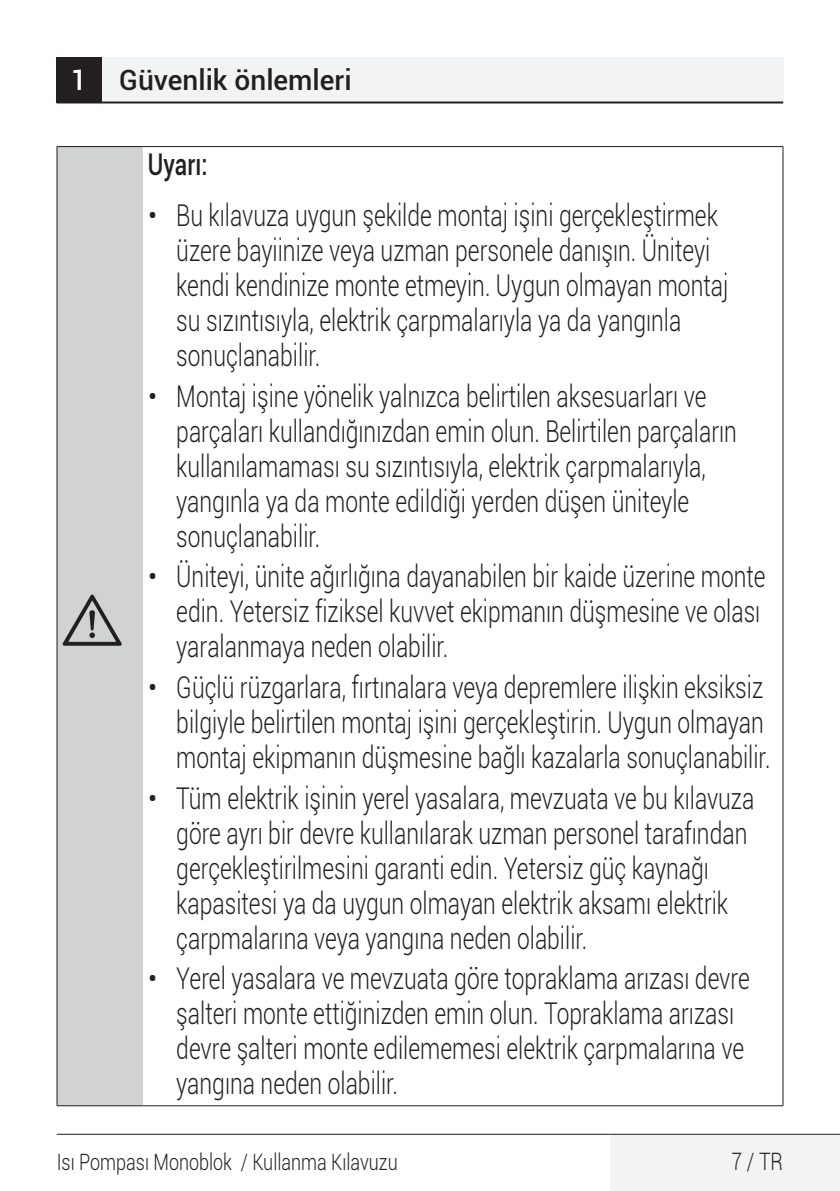
<style>
.page{position:relative;width:840px;height:1191px;background:#fff}
.page>*{position:absolute;margin:0;border:0;box-sizing:border-box;transform-origin:0 0}
.t1{font:64px "ZIWARNUN";color:#231f20}
.t2{font:300 30px/35px "Roboto";color:#231f20}
.t3{font:500 30px "Roboto";color:#231f20;scale:.76 1}
.t4{font:500 28px "Roboto";color:#231f20}
.t5{font:300 24px "Roboto";color:#231f20;scale:.8 1}
.t6{font:300 22.4px "Roboto";color:#231f20;scale:.8 1}
.s1{color:#fff}
</style>
<div class="page">
<div style="left:57px;top:57px;width:45px;height:45px;background:#231f20"></div>
<div style="left:102px;top:57px;width:680px;height:45px;background:#f2f3f4"></div>
<hr style="left:57px;top:101px;width:45px;height:2px;background:#231f20">
<hr style="left:102px;top:101px;width:680px;height:2px;background:#231f20">
<div style="left:609px;top:1134px;width:230px;height:57px;background:#f2f3f4"></div>
<hr style="left:57px;top:1133px;width:552px;height:1px;background:#231f20">
<hr style="left:609px;top:1133px;width:173px;height:1px;background:#231f20">
<hr style="left:782px;top:1133px;width:57px;height:1px;background:#231f20">
<div style="left:57px;top:147px;width:85px;height:958px;background:#d1d2d4"></div>
<hr style="left:57px;top:146px;width:85px;height:1px;background:#231f20">
<hr style="left:142px;top:146px;width:640px;height:1px;background:#231f20">
<hr style="left:782px;top:147px;width:1px;height:958px;background:#231f20">
<hr style="left:57px;top:1105px;width:85px;height:1px;background:#231f20">
<hr style="left:142px;top:1105px;width:640px;height:1px;background:#231f20">
<hr style="left:57px;top:147px;width:1px;height:958px;background:#231f20">
<p class="t4" style="left:71px;top:60px;width:282px"><span class="s1">1</span> Güvenlik önlemleri</p>
<h1 class="t1" style="left:63px;top:586px;width:63px">A</h1>
<p class="t3" style="left:148px;top:143px;width:80px">Uyarı:</p>
<p class="t2" style="left:176px;top:197px;width:553px;text-indent:-28px">• Bu kılavuza uygun şekilde montaj işini gerçekleştirmek üzere bayiinize veya uzman personele danışın. Üniteyi kendi kendinize monte etmeyin. Uygun olmayan montaj su sızıntısıyla, elektrik çarpmalarıyla ya da yangınla sonuçlanabilir.</p>
<p class="t2" style="left:176px;top:377px;width:561px;text-indent:-28px">• Montaj işine yönelik yalnızca belirtilen aksesuarları ve parçaları kullandığınızdan emin olun. Belirtilen parçaların kullanılamaması su sızıntısıyla, elektrik çarpmalarıyla, yangınla ya da monte edildiği yerden düşen üniteyle sonuçlanabilir.</p>
<p class="t2" style="left:176px;top:558px;width:590px;text-indent:-28px">• Üniteyi, ünite ağırlığına dayanabilen bir kaide üzerine monte edin. Yetersiz fiziksel kuvvet ekipmanın düşmesine ve olası yaralanmaya neden olabilir.</p>
<p class="t2" style="left:176px;top:669px;width:595px;text-indent:-28px">• Güçlü rüzgarlara, fırtınalara veya depremlere ilişkin eksiksiz bilgiyle belirtilen montaj işini gerçekleştirin. Uygun olmayan montaj ekipmanın düşmesine bağlı kazalarla sonuçlanabilir.</p>
<p class="t2" style="left:176px;top:779px;width:579px;text-indent:-28px">• Tüm elektrik işinin yerel yasalara, mevzuata ve bu kılavuza göre ayrı bir devre kullanılarak uzman personel tarafından gerçekleştirilmesini garanti edin. Yetersiz güç kaynağı kapasitesi ya da uygun olmayan elektrik aksamı elektrik çarpmalarına veya yangına neden olabilir.</p>
<p class="t2" style="left:176px;top:960px;width:574px;text-indent:-28px">• Yerel yasalara ve mevzuata göre topraklama arızası devre şalteri monte ettiğinizden emin olun. Topraklama arızası devre şalteri monte edilememesi elektrik çarpmalarına ve yangına neden olabilir.</p>
<p class="t6" style="left:57px;top:1146px;width:427px">Isı Pompası Monoblok / Kullanma Kılavuzu</p>
<p class="t5" style="left:731px;top:1145px;width:66px">7 / TR</p>
</div>
